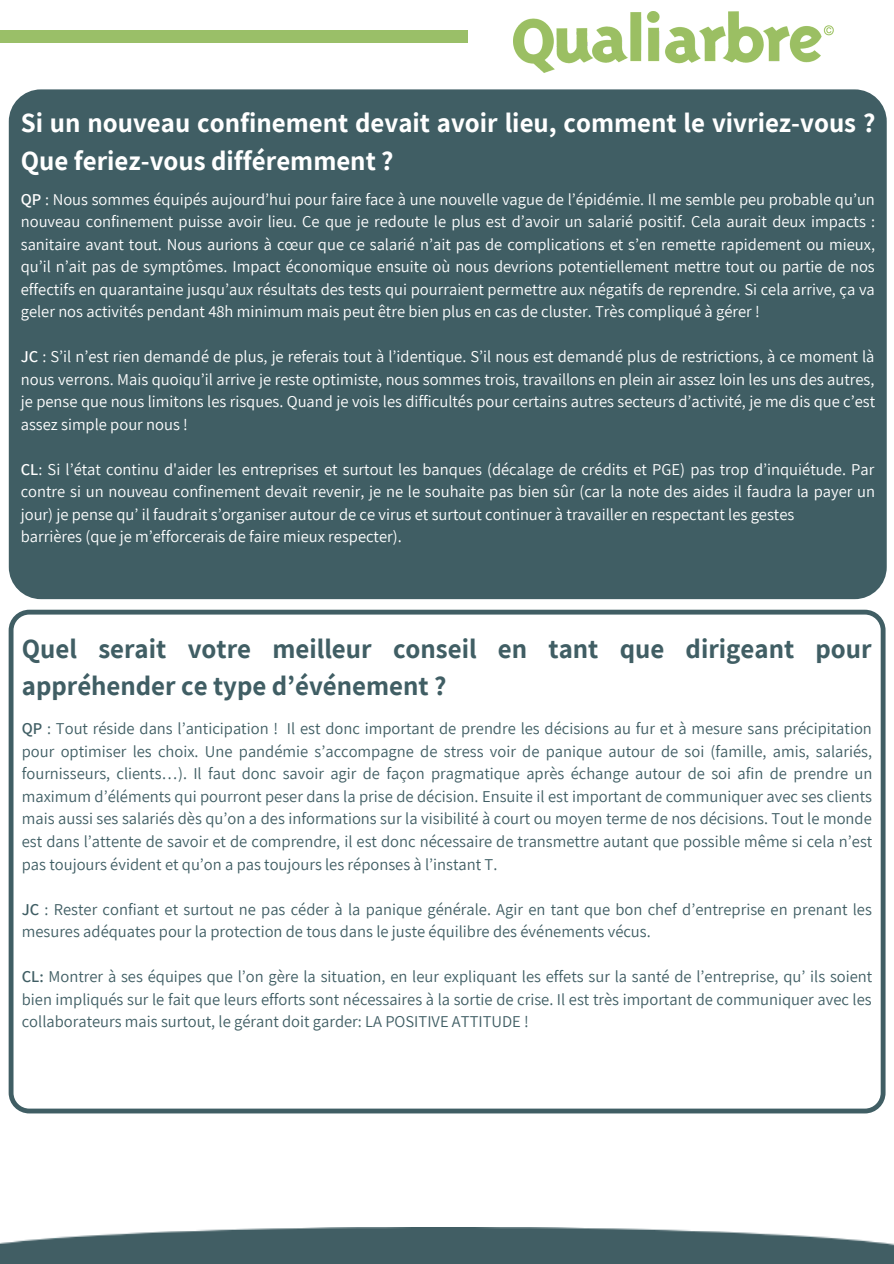
<style>
.page{position:relative;width:894px;height:1264px;background:#fff}
.page>*{position:absolute;margin:0;border:0;box-sizing:border-box;transform-origin:0 0}
.t1{font:700 27px/37.2px "Assistant";color:#fff}
.t2{font:700 27px/37.2px "Assistant";color:#405e64}
.t3{font:16.5px/22.5px "Assistant";color:#fff;text-align:justify}
.t4{font:16.5px/22.5px "Assistant";color:#405e64;text-align:justify}
.s1{font-weight:600}
</style>
<div class="page">
<div style="left:0;top:30px;width:467px;height:13px;background:#9abf68"></div>
<img style="left:513px;top:12px;width:319px;height:60px">
<div style="left:9px;top:89px;width:877px;height:510px;background:#405e64"></div>
<img style="left:0;top:1227px;width:893px;height:36px">
<svg style="left:9px;top:609px;width:876px;height:504px"></svg>
<h1 class="t1" style="left:21px;top:104px;width:855px">Si un nouveau confinement devait avoir lieu, comment le vivriez-vous ?<br>Que feriez-vous différemment ?</h1>
<p class="t3" style="left:21px;top:187px;width:855px"><span class="s1">QP</span> : Nous sommes équipés aujourd’hui pour faire face à une nouvelle vague de l’épidémie. Il me semble peu probable qu’un nouveau confinement puisse avoir lieu. Ce que je redoute le plus est d’avoir un salarié positif. Cela aurait deux impacts : sanitaire avant tout. Nous aurions à cœur que ce salarié n’ait pas de complications et s’en remette rapidement ou mieux, qu’il n’ait pas de symptômes. Impact économique ensuite où nous devrions potentiellement mettre tout ou partie de nos effectifs en quarantaine jusqu’aux résultats des tests qui pourraient permettre aux négatifs de reprendre. Si cela arrive, ça va geler nos activités pendant 48h minimum mais peut être bien plus en cas de cluster. Très compliqué à gérer !</p>
<p class="t3" style="left:21px;top:345px;width:855px"><span class="s1">JC</span> : S’il n’est rien demandé de plus, je referais tout à l’identique. S’il nous est demandé plus de restrictions, à ce moment là nous verrons. Mais quoiqu’il arrive je reste optimiste, nous sommes trois, travaillons en plein air assez loin les uns des autres, je pense que nous limitons les risques. Quand je vois les difficultés pour certains autres secteurs d’activité, je me dis que c’est assez simple pour nous !</p>
<p class="t3" style="left:21px;top:457px;width:855px;text-align:left"><span class="s1">CL</span>: Si l’état continu d'aider les entreprises et surtout les banques (décalage de crédits et PGE) pas trop d’inquiétude. Par contre si un nouveau confinement devait revenir, je ne le souhaite pas bien sûr (car la note des aides il faudra la payer un jour) je pense qu’ il faudrait s’organiser autour de ce virus et surtout continuer à travailler en respectant les gestes<br>barrières (que je m’efforcerais de faire mieux respecter).</p>
<h1 class="t2" style="left:22px;top:629px;width:851px">Quel serait votre meilleur conseil en tant que dirigeant pour appréhender ce type d’événement ?</h1>
<p class="t4" style="left:22px;top:717px;width:851px"><span class="s1">QP</span> : Tout réside dans l’anticipation ! Il est donc important de prendre les décisions au fur et à mesure sans précipitation pour optimiser les choix. Une pandémie s’accompagne de stress voir de panique autour de soi (famille, amis, salariés, fournisseurs, clients…). Il faut donc savoir agir de façon pragmatique après échange autour de soi afin de prendre un maximum d’éléments qui pourront peser dans la prise de décision. Ensuite il est important de communiquer avec ses clients mais aussi ses salariés dès qu’on a des informations sur la visibilité à court ou moyen terme de nos décisions. Tout le monde est dans l’attente de savoir et de comprendre, il est donc nécessaire de transmettre autant que possible même si cela n’est pas toujours évident et qu’on a pas toujours les réponses à l’instant T.</p>
<p class="t4" style="left:22px;top:897px;width:851px"><span class="s1">JC</span> : Rester confiant et surtout ne pas céder à la panique générale. Agir en tant que bon chef d’entreprise en prenant les mesures adéquates pour la protection de tous dans le juste équilibre des événements vécus.</p>
<p class="t4" style="left:22px;top:964px;width:851px"><span class="s1">CL:</span> Montrer à ses équipes que l’on gère la situation, en leur expliquant les effets sur la santé de l’entreprise, qu’ ils soient bien impliqués sur le fait que leurs efforts sont nécessaires à la sortie de crise. Il est très important de communiquer avec les collaborateurs mais surtout, le gérant doit garder: LA POSITIVE ATTITUDE !</p>
</div>
